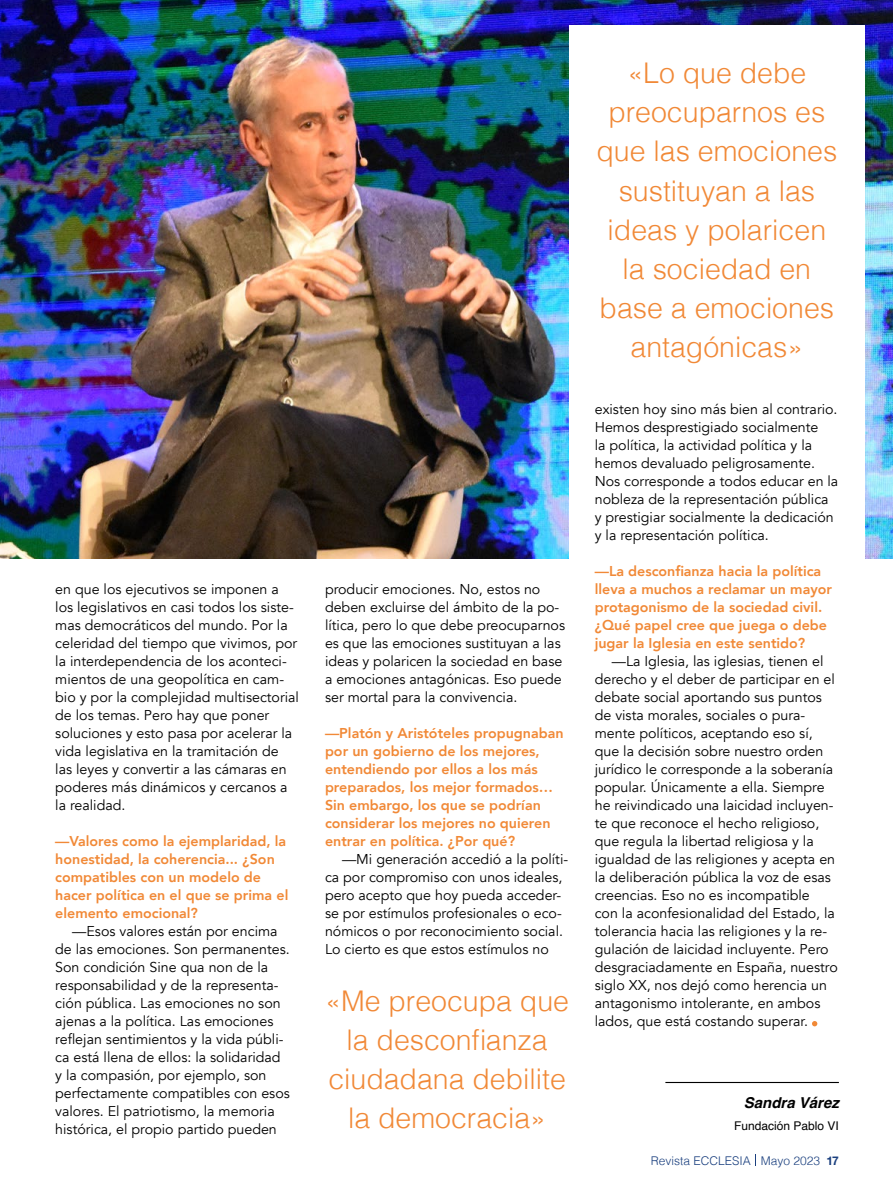
<style>
.page{position:relative;width:893px;height:1191px;background:#fff}
.page>*{position:absolute;margin:0;border:0;box-sizing:border-box;transform-origin:0 0}
.t1{font:300 28.5px/39px "Helvetica";color:#f18937;text-align:center}
.t2{font:italic 700 15px "Helvetica";color:#000}
.t3{font:14.25px/18px "Avenir";color:#000}
.t4{font:800 14.25px/18px "Avenir";color:#f18937}
.t5{font:300 12px "Helvetica";color:#1b407f}
.t6{font:12px "Helvetica";color:#000}
.s1{font-family:"Helvetica Neue";font-weight:700}
</style>
<div class="page">
<img style="left:0;top:0;width:893px;height:558px">
<div style="left:569px;top:26px;width:295px;height:604px;background:#fff"></div>
<svg style="left:812px;top:1021px;width:5px;height:5px"></svg>
<hr style="left:665px;top:1082px;width:174px;height:1px;background:#000">
<svg style="left:755px;top:1154px;width:1px;height:12px"></svg>
<p class="t3" style="left:55px;top:580px;width:245px">en que los ejecutivos se imponen a los legislativos en casi todos los siste&shy;mas democráticos del mundo. Por la celeridad del tiempo que vivimos, por la interdependencia de los aconteci&shy;mientos de una geopolítica en cam&shy;bio y por la complejidad multisectorial de los temas. Pero hay que poner soluciones y esto pasa por acelerar la vida legislativa en la tramitación de las leyes y convertir a las cámaras en poderes más dinámicos y cercanos a la realidad.</p>
<p class="t4" style="left:55px;top:832px;width:235px">—Valores como la ejemplaridad, la honestidad, la coherencia... ¿Son compatibles con un modelo de hacer política en el que se prima el elemento emocional?</p>
<p class="t3" style="left:55px;top:922px;width:236px;text-indent:17px">—Esos valores están por encima de las emociones. Son permanentes.<br>Son condición Sine qua non de la responsabilidad y de la representa&shy;ción pública. Las emociones no son ajenas a la política. Las emociones reflejan sentimientos y la vida públi&shy;ca está llena de ellos: la solidaridad y la compasión, por ejemplo, son perfectamente compatibles con esos valores. El patriotismo, la memoria histórica, el propio partido pueden</p>
<p class="t3" style="left:325px;top:580px;width:242px">producir emociones. No, estos no deben excluirse del ámbito de la po&shy;lítica, pero lo que debe preocuparnos es que las emociones sustituyan a las ideas y polaricen la sociedad en base a emociones antagónicas. Eso puede ser mortal para la convivencia.</p>
<p class="t4" style="left:325px;top:724px;width:240px">—Platón y Aristóteles propugnaban por un gobierno de los mejores, entendiendo por ellos a los más preparados, los mejor formados…<br>Sin embargo, los que se podrían considerar los mejores no quieren entrar en política. ¿Por qué?</p>
<p class="t3" style="left:325px;top:850px;width:245px;text-indent:17px">—Mi generación accedió a la políti&shy;ca por compromiso con unos ideales, pero acepto que hoy pueda acceder&shy;se por estímulos profesionales o eco&shy;nómicos o por reconocimiento social.<br>Lo cierto es que estos estímulos no</p>
<h1 class="t1" style="left:325px;top:979px;width:245px">«Me preocupa que la desconfianza ciudadana debilite la democracia»</h1>
<h1 class="t1" style="left:596px;top:52px;width:242px">«Lo que debe preocuparnos es que las emociones sustituyan a las ideas y polaricen la sociedad en base a emociones antagónicas»</h1>
<p class="t3" style="left:595px;top:400px;width:245px">existen hoy sino más bien al contrario.<br>Hemos desprestigiado socialmente<br>la política, la actividad política y la hemos devaluado peligrosamente.<br>Nos corresponde a todos educar en la nobleza de la representación pública y prestigiar socialmente la dedicación y la representación política.</p>
<p class="t4" style="left:595px;top:562px;width:239px">—La desconfianza hacia la política lleva a muchos a reclamar un mayor protagonismo de la sociedad civil. ¿Qué papel cree que juega o debe jugar la Iglesia en este sentido?</p>
<p class="t3" style="left:595px;top:652px;width:245px;text-indent:17px">—La Iglesia, las iglesias, tienen el derecho y el deber de participar en el debate social aportando sus puntos de vista morales, sociales o pura&shy;mente políticos, aceptando eso sí, que la decisión sobre nuestro orden jurídico le corresponde a la soberanía popular. Únicamente a ella. Siempre he reivindicado una laicidad incluyen&shy;te que reconoce el hecho religioso, que regula la libertad religiosa y la igualdad de las religiones y acepta en la deliberación pública la voz de esas creencias. Eso no es incompatible<br>con la aconfesionalidad del Estado, la tolerancia hacia las religiones y la re&shy;gulación de laicidad incluyente. Pero desgraciadamente en España, nuestro siglo XX, nos dejó como herencia un antagonismo intolerante, en ambos lados, que está costando superar.</p>
<p class="t2" style="left:744px;top:1093px;width:97px">Sandra Várez</p>
<p class="t6" style="left:734px;top:1116px;width:106px">Fundación Pablo VI</p>
<p class="t5" style="left:651px;top:1150px;width:190px">Revista ECCLESIA Mayo 2023 <span class="s1">17</span></p>
</div>
